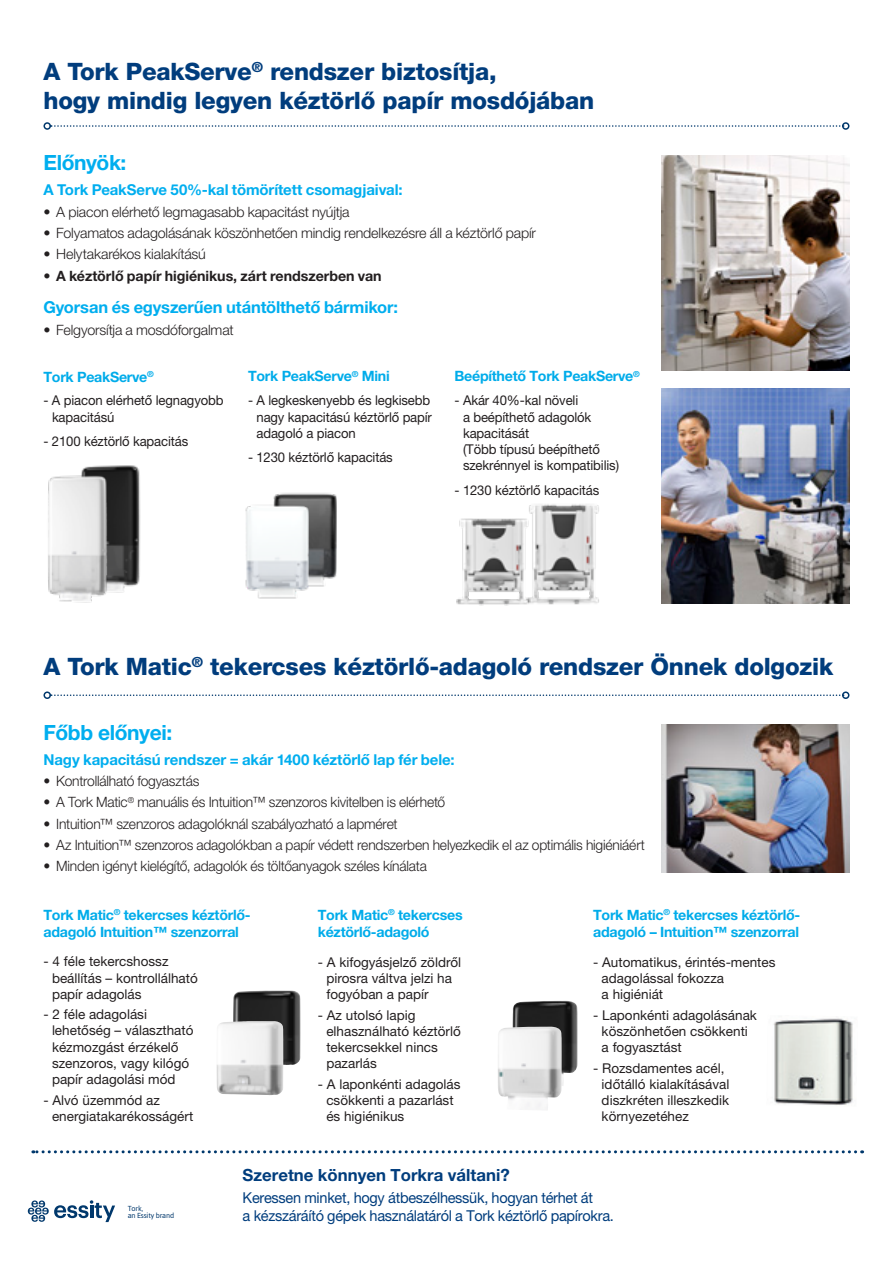
<style>
.page{position:relative;width:893px;height:1263px;background:#fff}
.page>*{position:absolute;margin:0;border:0;box-sizing:border-box;transform-origin:0 0}
.t1{font:800 24px/28.5px "Helvetica Neue LT Pro";letter-spacing:-.01em;color:#013d7d}
.t2{font:700 21px "Helvetica Neue LT Pro";letter-spacing:-.02em;color:#00aeef}
.BodyCopy_10_12_5_201{font:700 16.8px "Helvetica Neue LT Pro";color:#013d7d}
.Bold_Introduction_La{font:700 16.5px "Helvetica Neue LT Pro";letter-spacing:-.01em;color:#00aeef}
.BodyCopy_10_12_5_201-2{font:15px/18px "Helvetica Neue LT Pro";letter-spacing:-.02em;color:#013d7d}
.Bold_Introduction_La-2{font:700 15px "Helvetica Neue LT Pro";letter-spacing:-.005em;color:#00aeef}
.t3{font:300 14.25px "Helvetica Neue LT Pro";letter-spacing:-.01em;color:#231f20}
.t4{font:700 14.25px/17.1px "Helvetica Neue LT Pro";letter-spacing:-.02em;color:#00acea}
.t5{font:700 14.25px "Helvetica Neue LT Pro";letter-spacing:-.005em;color:#231f20}
.t6{font:13.5px/16.2px "Helvetica Neue LT Pro";color:#231f20}
.t7{font:7.35px "Asap";letter-spacing:-.02em;color:#00386c}
</style>
<div class="page">
<svg style="left:28px;top:1200px;width:87px;height:22px"></svg>
<img style="left:661px;top:155px;width:188px;height:215px">
<img style="left:661px;top:725px;width:188px;height:147px">
<img style="left:661px;top:388px;width:188px;height:215px">
<svg style="left:51px;top:125px;width:790px;height:2px"></svg>
<div style="left:842px;top:122px;width:7px;height:8px;border:2px solid #00386c;border-radius:50%"></div>
<div style="left:43px;top:122px;width:8px;height:8px;border:2px solid #00386c;border-radius:50%"></div>
<svg style="left:51px;top:694px;width:790px;height:2px"></svg>
<div style="left:842px;top:691px;width:7px;height:8px;border:2px solid #00386c;border-radius:50%"></div>
<div style="left:43px;top:691px;width:8px;height:8px;border:2px solid #00386c;border-radius:50%"></div>
<img style="left:114px;top:465px;width:27px;height:128px">
<img style="left:48px;top:465px;width:66px;height:138px">
<img style="left:273px;top:493px;width:64px;height:94px">
<img style="left:245px;top:499px;width:64px;height:100px">
<img style="left:529px;top:504px;width:70px;height:101px">
<img style="left:456px;top:514px;width:86px;height:92px">
<img style="left:233px;top:990px;width:67px;height:75px">
<img style="left:216px;top:1021px;width:67px;height:74px">
<img style="left:513px;top:1001px;width:65px;height:85px">
<img style="left:498px;top:1027px;width:64px;height:83px">
<svg style="left:33px;top:1150px;width:823px;height:3px"></svg>
<img style="left:773px;top:1018px;width:80px;height:87px">
<p class="t1" style="left:43px;top:57px;width:552px">A Tork PeakServe<sup>®</sup> rendszer biztosítja,<br>hogy mindig legyen kéztörlő papír mosdójában</p>
<p class="t2" style="left:43px;top:150px;width:84px">Előnyök:</p>
<p class="Bold_Introduction_La-2" style="left:43px;top:181px;width:361px">A Tork PeakServe 50%-kal tömörített csomagjaival:</p>
<p class="t3" style="left:43px;top:203px;width:308px">• A piacon elérhető legmagasabb kapacitást nyújtja</p>
<p class="t3" style="left:43px;top:224px;width:494px">• Folyamatos adagolásának köszönhetően mindig rendelkezésre áll a kéztörlő papír</p>
<p class="t3" style="left:43px;top:246px;width:164px">• Helytakarékos kialakítású</p>
<p class="t5" style="left:43px;top:267px;width:340px">• A kéztörlő papír higiénikus, zárt rendszerben van</p>
<p class="Bold_Introduction_La" style="left:43px;top:297px;width:356px">Gyorsan és egyszerűen utántölthető bármikor:</p>
<p class="t3" style="left:43px;top:321px;width:192px">• Felgyorsítja a mosdóforgalmat</p>
<p class="t4" style="left:43px;top:368px;width:112px">Tork PeakServe<sup>®</sup></p>
<p class="t6" style="left:52px;top:392px;width:173px;text-indent:-9px">- A piacon elérhető legnagyobb kapacitású</p>
<p class="t6" style="left:43px;top:433px;width:146px">- 2100 kéztörlő kapacitás</p>
<p class="t4" style="left:248px;top:367px;width:143px">Tork PeakServe<sup>®</sup> Mini</p>
<p class="t6" style="left:257px;top:392px;width:177px;text-indent:-9px">- A legkeskenyebb és legkisebb nagy kapacitású kéztörlő papír adagoló a piacon</p>
<p class="t6" style="left:248px;top:449px;width:146px">- 1230 kéztörlő kapacitás</p>
<p class="t4" style="left:454px;top:367px;width:187px">Beépíthető Tork PeakServe<sup>®</sup></p>
<p class="t6" style="left:463px;top:392px;width:158px;text-indent:-9px">- Akár 40%-kal növeli<br>a beépíthető adagolók kapacitását<br>(Több típusú beépíthető szekrénnyel is kompatibilis)</p>
<p class="t6" style="left:454px;top:482px;width:146px">- 1230 kéztörlő kapacitás</p>
<p class="t1" style="left:43px;top:652px;width:791px">A Tork Matic<sup>®</sup> tekercses kéztörlő-adagoló rendszer Önnek dolgozik</p>
<p class="t2" style="left:43px;top:719px;width:130px">Főbb előnyei:</p>
<p class="Bold_Introduction_La-2" style="left:43px;top:750px;width:413px">Nagy kapacitású rendszer = akár 1400 kéztörlő lap fér bele:</p>
<p class="t3" style="left:43px;top:772px;width:158px">• Kontrollálható fogyasztás</p>
<p class="t3" style="left:43px;top:793px;width:403px">• A Tork Matic<sup>®</sup> manuális és Intuition™ szenzoros kivitelben is elérhető</p>
<p class="t3" style="left:43px;top:815px;width:356px">• Intuition™ szenzoros adagolóknál szabályozható a lapméret</p>
<p class="t3" style="left:43px;top:836px;width:603px">• Az Intuition™ szenzoros adagolókban a papír védett rendszerben helyezkedik el az optimális higiéniáért</p>
<p class="t3" style="left:43px;top:857px;width:385px">• Minden igényt kielégítő, adagolók és töltőanyagok széles kínálata</p>
<p class="t4" style="left:43px;top:906px;width:209px">Tork Matic<sup>®</sup> tekercses kéztörlő&shy;adagoló Intuition™ szenzorral</p>
<p class="t6" style="left:52px;top:953px;width:147px;text-indent:-9px">- 4 féle tekercshossz beállítás – kontrollálható papír adagolás</p>
<p class="t6" style="left:52px;top:1006px;width:143px;text-indent:-9px">- 2 féle adagolási lehetőség – választható kézmozgást érzékelő szenzoros, vagy kilógó papír adagolási mód</p>
<p class="t6" style="left:52px;top:1091px;width:143px;text-indent:-9px">- Alvó üzemmód az energiatakarékosságért</p>
<p class="t4" style="left:318px;top:906px;width:146px">Tork Matic<sup>®</sup> tekercses kéztörlő-adagoló</p>
<p class="t6" style="left:326px;top:954px;width:136px;text-indent:-9px">- A kifogyásjelző zöldről pirosra váltva jelzi ha fogyóban a papír</p>
<p class="t6" style="left:326px;top:1007px;width:136px;text-indent:-9px">- Az utolsó lapig elhasználható kéztörlő tekercsekkel nincs pazarlás</p>
<p class="t6" style="left:326px;top:1076px;width:136px;text-indent:-9px">- A laponkénti adagolás csökkenti a pazarlást és higiénikus</p>
<p class="t4" style="left:593px;top:906px;width:209px">Tork Matic<sup>®</sup> tekercses kéztörlő&shy;adagoló – Intuition™ szenzorral</p>
<p class="t6" style="left:602px;top:954px;width:175px;text-indent:-9px">- Automatikus, érintés-mentes adagolással fokozza<br>a higiéniát</p>
<p class="t6" style="left:602px;top:1007px;width:157px;text-indent:-9px">- Laponkénti adagolásának köszönhetően csökkenti a fogyasztást</p>
<p class="t6" style="left:602px;top:1059px;width:129px;text-indent:-9px">- Rozsdamentes acél, időtálló kialakításával diszkréten illeszkedik környezetéhez</p>
<p class="t7" style="left:128px;top:1204px;width:17px">Tork,</p>
<p class="t7" style="left:128px;top:1211px;width:48px">an Essity brand</p>
<p class="BodyCopy_10_12_5_201" style="left:243px;top:1164px;width:269px">Szeretne könnyen Torkra váltani?</p>
<p class="BodyCopy_10_12_5_201-2" style="left:243px;top:1188px;width:373px">Keressen minket, hogy átbeszélhessük, hogyan térhet át<br>a kézszáráító gépek használatáról a Tork kéztörlő papírokra.</p>
</div>
